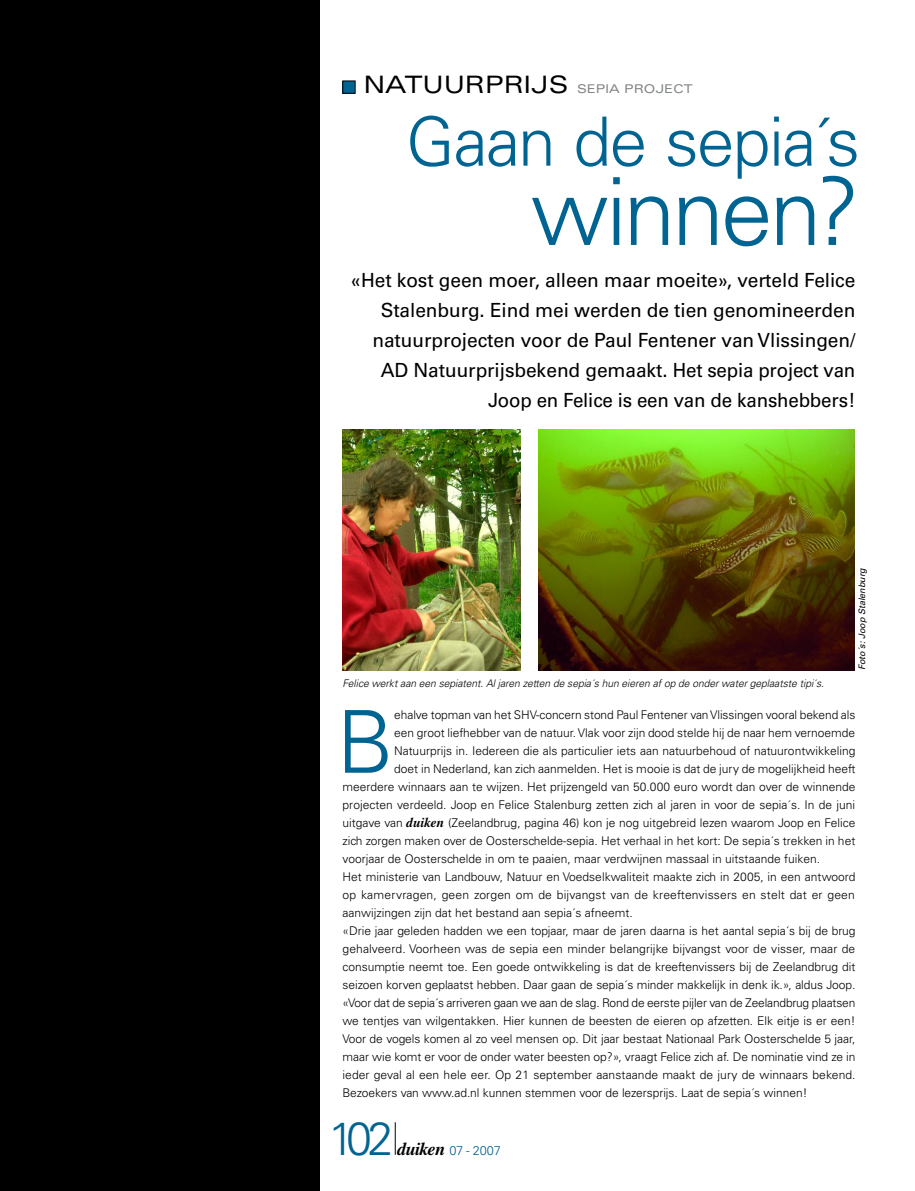
<style>
.page{position:relative;width:915px;height:1191px;background:#fff}
.page>*{position:absolute;margin:0;border:0;box-sizing:border-box;transform-origin:0 0}
.t1{font:300 93.75px "Univers LT Std";letter-spacing:-.035em;color:#006492}
.t2{font:300 86.85px "Univers LT Std";color:#006492}
.t3{font:300 67.95px "Univers LT Std";letter-spacing:-.025em;color:#006492}
.t4{font:300 46.5px "Univers LT Std";color:#006492}
.t5{font:19.5px/30px "Univers LT Std";letter-spacing:-.005em;color:#000;text-align:right}
.t6{font:300 12.75px "Univers LT Std";letter-spacing:-.02em;color:#006492}
.t7{font:300 12px "Univers LT Std";color:#000}
.t8{font:expanded 12px "Univers LT Std";color:#7e8183}
.t9{font:italic 300 10.5px "Univers LT Std";letter-spacing:-.005em;color:#000}
.t10{font:italic 9px "Univers LT Std";color:#000}
.s1{font-size:24px;color:#000}
.s2{font-family:"Times LT Std";font-weight:700;font-style:italic;font-size:13.5px}
.s3{font-family:"Times LT Std";font-weight:700;font-style:italic;font-size:18px;color:#000}
</style>
<div class="page">
<hr style="left:395px;top:1122px;width:1px;height:32px;background:#000">
<div style="left:342px;top:81px;width:13px;height:12px;background:#006492"></div>
<div style="left:342px;top:81px;width:13px;height:12px;border:1px solid #000"></div>
<img style="left:342px;top:429px;width:178px;height:241px">
<img style="left:538px;top:429px;width:316px;height:241px">
<div style="left:0;top:0;width:319px;height:1191px;background:#000"></div>
<p class="t8" style="left:364px;top:82px;width:330px"><span class="s1">NATUURPRIJS</span> SEPIA PROJECT</p>
<h3 class="t3" style="left:406px;top:101px;width:455px">Gaan de sepia´s</h3>
<h1 class="t1" style="left:530px;top:155px;width:331px">winnen?</h1>
<p class="t5" style="left:350px;top:266px;width:506px">«Het kost geen moer, alleen maar moeite», verteld Felice Stalenburg. Eind mei werden de tien genomineerden natuurprojecten voor de Paul Fentener van Vlissingen/ AD Natuurprijsbekend gemaakt. Het sepia project van Joop en Felice is een van de kanshebbers!</p>
<p class="t9" style="left:342px;top:677px;width:483px">Felice werkt aan een sepiatent. Al jaren zetten de sepia´s hun eieren af op de onder water geplaatste tipi´s.</p>
<p class="t10" style="left:856px;top:670px;width:103px;rotate:-90deg">Foto´s: Joop Stalenburg</p>
<h2 class="t2" style="left:336px;top:689px;width:59px">B</h2>
<p class="t7" style="left:394px;top:707px;width:462px">ehalve topman van het SHV-concern stond Paul Fentener van Vlissingen vooral bekend als</p>
<p class="t7" style="left:394px;top:725px;width:462px">een groot liefhebber van de natuur. Vlak voor zijn dood stelde hij de naar hem vernoemde</p>
<p class="t7" style="left:394px;top:743px;width:462px">Natuurprijs in. Iedereen die als particulier iets aan natuurbehoud of natuurontwikkeling</p>
<p class="t7" style="left:394px;top:761px;width:462px">doet in Nederland, kan zich aanmelden. Het is mooie is dat de jury de mogelijkheid heeft</p>
<p class="t7" style="left:342px;top:779px;width:514px">meerdere winnaars aan te wijzen. Het prijzengeld van 50.000 euro wordt dan over de winnende</p>
<p class="t7" style="left:342px;top:797px;width:514px">projecten verdeeld. Joop en Felice Stalenburg zetten zich al jaren in voor de sepia´s. In de juni</p>
<p class="t7" style="left:342px;top:815px;width:514px">uitgave van <span class="s2">duiken</span> (Zeelandbrug, pagina 46) kon je nog uitgebreid lezen waarom Joop en Felice</p>
<p class="t7" style="left:342px;top:833px;width:514px">zich zorgen maken over de Oosterschelde-sepia. Het verhaal in het kort: De sepia´s trekken in het</p>
<p class="t7" style="left:342px;top:851px;width:479px">voorjaar de Oosterschelde in om te paaien, maar verdwijnen massaal in uitstaande fuiken.</p>
<p class="t7" style="left:342px;top:869px;width:514px">Het ministerie van Landbouw, Natuur en Voedselkwaliteit maakte zich in 2005, in een antwoord</p>
<p class="t7" style="left:342px;top:887px;width:513px">op kamervragen, geen zorgen om de bijvangst van de kreeftenvissers en stelt dat er geen</p>
<p class="t7" style="left:342px;top:905px;width:292px">aanwijzingen zijn dat het bestand aan sepia´s afneemt.</p>
<p class="t7" style="left:342px;top:923px;width:514px">«Drie jaar geleden hadden we een topjaar, maar de jaren daarna is het aantal sepia´s bij de brug</p>
<p class="t7" style="left:342px;top:941px;width:514px">gehalveerd. Voorheen was de sepia een minder belangrijke bijvangst voor de visser, maar de</p>
<p class="t7" style="left:342px;top:959px;width:514px">consumptie neemt toe. Een goede ontwikkeling is dat de kreeftenvissers bij de Zeelandbrug dit</p>
<p class="t7" style="left:342px;top:977px;width:514px">seizoen korven geplaatst hebben. Daar gaan de sepia´s minder makkelijk in denk ik.», aldus Joop.</p>
<p class="t7" style="left:342px;top:995px;width:514px">«Voor dat de sepia´s arriveren gaan we aan de slag. Rond de eerste pijler van de Zeelandbrug plaatsen</p>
<p class="t7" style="left:342px;top:1013px;width:514px">we tentjes van wilgentakken. Hier kunnen de beesten de eieren op afzetten. Elk eitje is er een!</p>
<p class="t7" style="left:342px;top:1031px;width:514px">Voor de vogels komen al zo veel mensen op. Dit jaar bestaat Nationaal Park Oosterschelde 5 jaar,</p>
<p class="t7" style="left:342px;top:1049px;width:514px">maar wie komt er voor de onder water beesten op?», vraagt Felice zich af. De nominatie vind ze in</p>
<p class="t7" style="left:342px;top:1067px;width:514px">ieder geval al een hele eer. Op 21 september aanstaande maakt de jury de winnaars bekend.</p>
<p class="t7" style="left:342px;top:1085px;width:466px">Bezoekers van www.ad.nl kunnen stemmen voor de lezersprijs. Laat de sepia´s winnen!</p>
<h3 class="t4" style="left:328px;top:1110px;width:66px">102</h3>
<p class="t6" style="left:397px;top:1142px;width:105px"><span class="s3">duiken</span> 07 - 2007</p>
</div>
